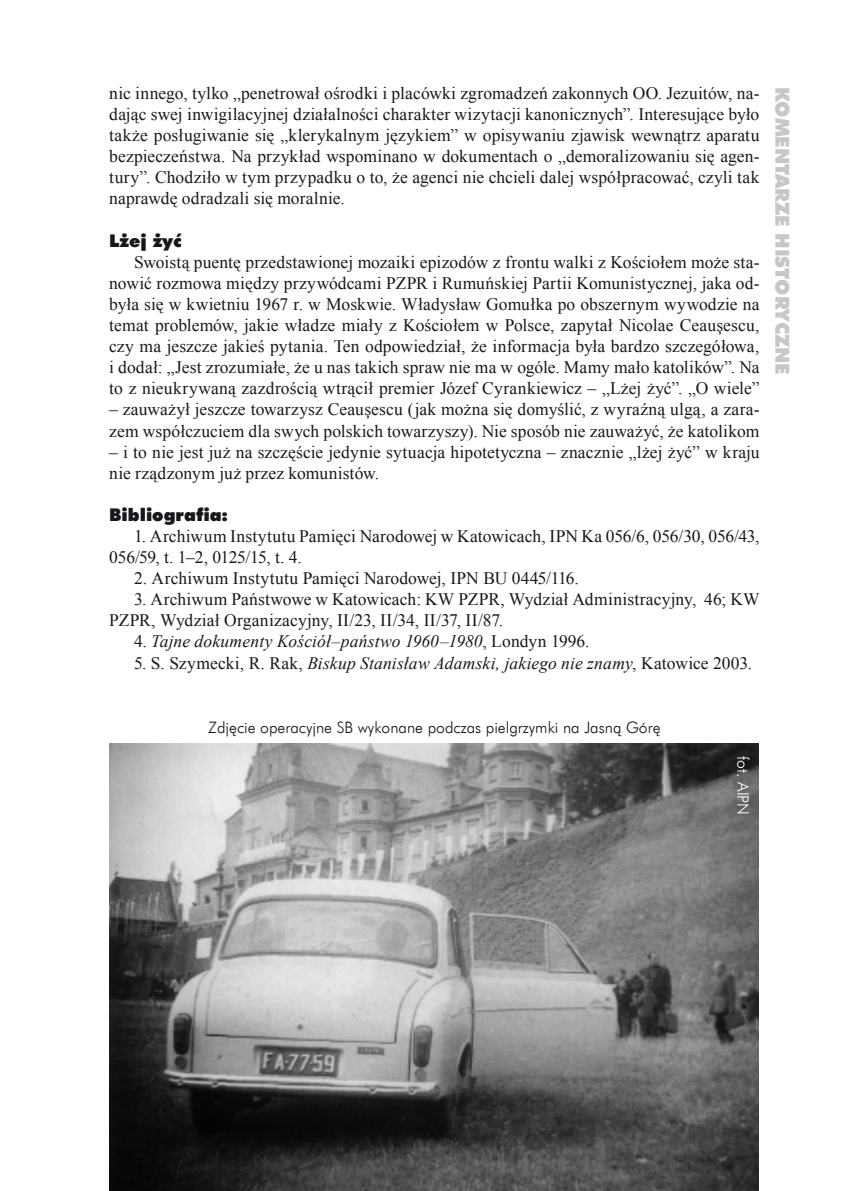
<style>
.page{position:relative;width:844px;height:1191px;background:#fff}
.page>*{position:absolute;margin:0;border:0;box-sizing:border-box;transform-origin:0 0}
.t1{font:19.25px "Futura X Blk EU";color:#c6c7c9}
.t2{font:17.5px/21px "Times New Roman";letter-spacing:.005em;color:#1a171c}
.t3{font:italic 17.5px "Times New Roman";letter-spacing:.01em;color:#1a171c}
.t4{font:17.5px "Futura X Blk EU";color:#1a171c}
.t5{font:15.75px "Futura Lt EU";color:#1a171c}
.t6{font:15.75px "Futura Lt EU";color:#fff}
.s1{font-style:normal}
</style>
<div class="page">
<img style="left:109px;top:743px;width:648px;height:448px">
<p class="t2" style="left:109px;top:82px;width:651px;text-align:justify">nic innego, tylko „penetrował ośrodki i placówki zgromadzeń zakonnych OO. Jezuitów, na&shy;dając swej inwigilacyjnej działalności charakter wizytacji kanonicznych”. Interesujące było także posługiwanie się „klerykalnym językiem” w opisywaniu zjawisk wewnątrz aparatu bezpieczeństwa. Na przykład wspominano w dokumentach o „demoralizowaniu się agen&shy;tury”. Chodziło w tym przypadku o to, że agenci nie chcieli dalej współpracować, czyli tak naprawdę odradzali się moralnie.</p>
<p class="t4" style="left:109px;top:229px;width:74px">Lżej żyć</p>
<p class="t2" style="left:109px;top:251px;width:651px;text-align:justify;text-indent:25px">Swoistą puentę przedstawionej mozaiki epizodów z frontu walki z Kościołem może sta&shy;nowić rozmowa między przywódcami PZPR i Rumuńskiej Partii Komunistycznej, jaka od&shy;była się w kwietniu 1967 r. w Moskwie. Władysław Gomułka po obszernym wywodzie na temat problemów, jakie władze miały z Kościołem w Polsce, zapytał Nicolae Ceauşescu, czy ma jeszcze jakieś pytania. Ten odpowiedział, że informacja była bardzo szczegółowa, i dodał: „Jest zrozumiałe, że u nas takich spraw nie ma w ogóle. Mamy mało katolików”. Na to z nieukrywaną zazdrością wtrącił premier Józef Cyrankiewicz – „Lżej żyć”. „O wiele”</p>
<p class="t2" style="left:109px;top:399px;width:651px">– zauważył jeszcze towarzysz Ceauşescu (jak można się domyślić, z wyraźną ulgą, a zara&shy;zem współczuciem dla swych polskich towarzyszy). Nie sposób nie zauważyć, że katolikom</p>
<p class="t2" style="left:109px;top:441px;width:651px">– i to nie jest już na szczęście jedynie sytuacja hipotetyczna – znacznie „lżej żyć” w kraju nie rządzonym już przez komunistów.</p>
<p class="t4" style="left:109px;top:503px;width:120px">Bibliografia:</p>
<p class="t2" style="left:109px;top:525px;width:651px;text-indent:25px">1. Archiwum Instytutu Pamięci Narodowej w Katowicach, IPN Ka 056/6, 056/30, 056/43,<br>056/59, t. 1–2, 0125/15, t. 4.</p>
<p class="t2" style="left:134px;top:567px;width:446px">2. Archiwum Instytutu Pamięci Narodowej, IPN BU 0445/116.</p>
<p class="t2" style="left:109px;top:588px;width:651px;text-indent:25px">3. Archiwum Państwowe w Katowicach: KW PZPR, Wydział Administracyjny, 46; KW<br>PZPR, Wydział Organizacyjny, II/23, II/34, II/37, II/87.</p>
<p class="t3" style="left:134px;top:629px;width:457px"><span class="s1">4.</span> Tajne dokumenty Kościół–państwo 1960–1980<span class="s1">, Londyn 1996.</span></p>
<p class="t3" style="left:134px;top:650px;width:619px"><span class="s1">5. S. Szymecki, R. Rak,</span> Biskup Stanisław Adamski, jakiego nie znamy<span class="s1">, Katowice 2003.</span></p>
<p class="t1" style="left:794px;top:87px;width:287px;rotate:90deg">komentarze hi-sto-rycz-ne</p>
<p class="t5" style="left:208px;top:718px;width:453px">Zdjęcie operacyjne SB wykonane podczas pielgrzymki na Jasną Górę</p>
<p class="t6" style="left:752px;top:756px;width:60px;rotate:90deg">fot. AIPN</p>
</div>
